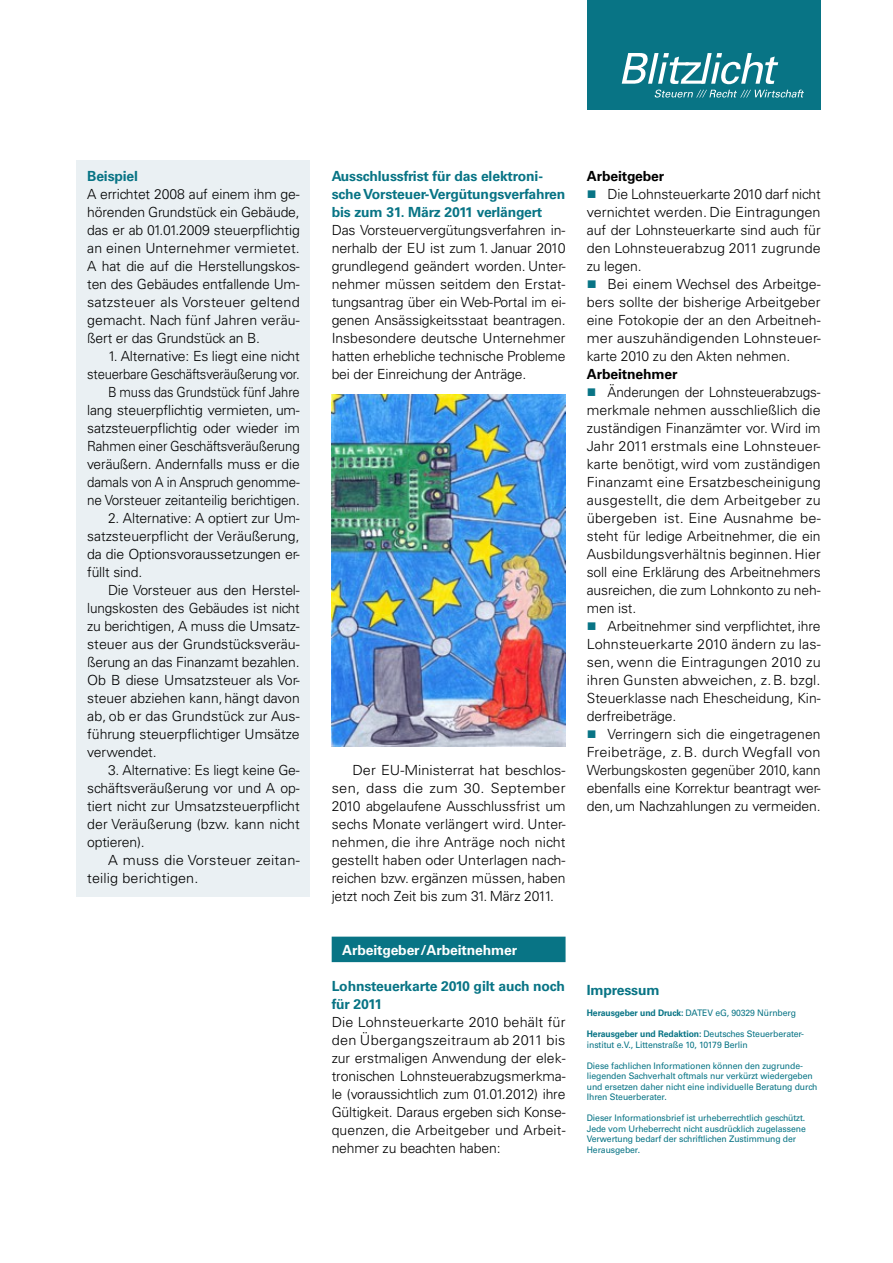
<style>
.page{position:relative;width:893px;height:1263px;background:#fff}
.page>*{position:absolute;margin:0;border:0;box-sizing:border-box;transform-origin:0 0}
.t1{font:13.95px/18px "Univers LT Std Light OV KVJCHC";letter-spacing:-.01em;color:#000;text-align:justify}
.t2{font:13.95px/18px "Univers LT Std Light OV KVJCHC";letter-spacing:-.01em;color:#000;text-align:justify;scale:1.04 1}
.t3{font:13.95px/18px "Univers LT Std Bold OV JVJCHC";letter-spacing:-.01em;color:#087485}
.t4{font:13.95px/18px "Univers LT Std Light OV KVJCHC";letter-spacing:.01em;color:#000;scale:1.05 1}
.t5{font:13.95px "Univers LT Std Bold OV JVJCHC";letter-spacing:-.01em;color:#fff}
.t6{font:13.95px "Univers LT Std Bold OV JVJCHC";letter-spacing:-.01em;color:#000}
.t7{font:9px/10.5px "Univers LT Std OV LVJCHC";letter-spacing:-.01em;color:#087485;scale:.96 1}
.t8{font:9px "Univers LT Std Bold OV JVJCHC";letter-spacing:-.01em;color:#087485;scale:.96 1}
.s1{font-family:"Univers LT Std Bold OV JVJCHC"}
.s2{font-family:"Univers LT Std OV LVJCHC"}
</style>
<div class="page">
<div style="left:587px;top:0;width:234px;height:110px;background:#087485"></div>
<svg style="left:622px;top:53px;width:156px;height:31px"></svg>
<svg style="left:655px;top:90px;width:149px;height:8px"></svg>
<div style="left:332px;top:937px;width:234px;height:25px;background:#087485"></div>
<div style="left:77px;top:161px;width:233px;height:736px;background:#eaf0f3"></div>
<img style="left:332px;top:394px;width:234px;height:352px">
<p class="t3" style="left:87px;top:167px;width:52px">Beispiel</p>
<p class="t1" style="left:87px;top:185px;width:214px">A errichtet 2008 auf einem ihm ge&shy;hörenden Grundstück ein Gebäude, das er ab 01.01.2009 steuerpflichtig an einen Unternehmer vermietet.<br>A hat die auf die Herstellungskos&shy;ten des Gebäudes entfallende Um&shy;satzsteuer als Vorsteuer geltend gemacht. Nach fünf Jahren veräu&shy;ßert er das Grundstück an B.</p>
<p class="t1" style="left:87px;top:347px;width:214px;text-align:right">1. Alternative: Es liegt eine nicht steuerbare Geschäftsveräußerung vor.<br>B muss das Grundstück fünf Jahre lang steuerpflichtig vermieten, um&shy;satzsteuerpflichtig oder wieder im Rahmen einer Geschäftsveräußerung veräußern. Andernfalls muss er die damals von A in Anspruch genomme&shy;ne Vorsteuer zeitanteilig berichtigen.</p>
<p class="t1" style="left:87px;top:509px;width:214px;text-indent:21px">2. Alternative: A optiert zur Um&shy;satzsteuerpflicht der Veräußerung, da die Optionsvoraussetzungen er&shy;füllt sind.</p>
<p class="t1" style="left:87px;top:581px;width:214px;text-indent:21px">Die Vorsteuer aus den Herstel&shy;lungskosten des Gebäudes ist nicht zu berichtigen, A muss die Umsatz&shy;steuer aus der Grundstücksveräu&shy;ßerung an das Finanzamt bezahlen.<br>Ob B diese Umsatzsteuer als Vor&shy;steuer abziehen kann,hängt davon ab, ob er das Grundstück zur Aus&shy;führung steuerpflichtiger Umsätze verwendet.</p>
<p class="t1" style="left:87px;top:761px;width:214px;text-indent:21px">3. Alternative: Es liegt keine Ge&shy;schäftsveräußerung vor und A op&shy;tiert nicht zur Umsatzsteuerpflicht der Veräußerung (bzw. kann nicht optieren).</p>
<p class="t4" style="left:87px;top:851px;width:204px;text-indent:21px">A muss die Vorsteuer zeitan&shy;teilig berichtigen.</p>
<p class="t3" style="left:332px;top:167px;width:235px">Ausschlussfrist für das elektroni&shy;scheVorsteuer-Vergütungsverfahren bis zum 31. März 2011 verlängert</p>
<p class="t1" style="left:332px;top:221px;width:235px">Das Vorsteuervergütungsverfahren in&shy;nerhalb der EU ist zum 1. Januar 2010 grundlegend geändert worden. Unter&shy;nehmer müssen seitdem den Erstat&shy;tungsantrag über ein Web-Portal im ei&shy;genen Ansässigkeitsstaat beantragen.<br>Insbesondere deutsche Unternehmer hatten erhebliche technische Probleme bei der Einreichung der Anträge.</p>
<p class="t2" style="left:332px;top:761px;width:226px;text-indent:21px">Der EU-Ministerrat hat beschlos&shy;sen, dass die zum 30. September 2010 abgelaufene Ausschlussfrist um sechs Monate verlängert wird. Unter&shy;nehmen, die ihre Anträge noch nicht gestellt haben oder Unterlagen nach&shy;reichen bzw. ergänzen müssen, haben jetzt noch Zeit bis zum 31. März 2011.</p>
<p class="t5" style="left:342px;top:941px;width:176px">Arbeitgeber/Arbeitnehmer</p>
<p class="t3" style="left:332px;top:977px;width:235px">Lohnsteuerkarte 2010 gilt auch noch für 2011</p>
<p class="t1" style="left:332px;top:1013px;width:235px">Die Lohnsteuerkarte 2010 behält für den Übergangszeitraum ab 2011 bis zur erstmaligen Anwendung der elek&shy;tronischen Lohnsteuerabzugsmerkma&shy;le (voraussichtlich zum 01.01.2012) ihre Gültigkeit. Daraus ergeben sich Konse&shy;quenzen, die Arbeitgeber und Arbeit&shy;nehmer zu beachten haben:</p>
<p class="t6" style="left:587px;top:167px;width:79px">Arbeitgeber</p>
<p class="t1" style="left:587px;top:185px;width:235px;text-indent:21px">Die Lohnsteuerkarte 2010 darf nicht vernichtet werden. Die Eintragungen auf der Lohnsteuerkarte sind auch für den Lohnsteuerabzug 2011 zugrunde zu legen.</p>
<p class="t1" style="left:587px;top:275px;width:235px;text-indent:21px">Bei einem Wechsel des Arbeitge&shy;bers sollte der bisherige Arbeitgeber eine Fotokopie der an den Arbeitneh&shy;mer auszuhändigenden Lohnsteuer&shy;karte 2010 zu den Akten nehmen.</p>
<p class="t6" style="left:587px;top:365px;width:92px">Arbeitnehmer</p>
<p class="t1" style="left:587px;top:383px;width:235px;text-indent:21px">Änderungen der Lohnsteuerabzugs&shy;merkmale nehmen ausschließlich die zuständigen Finanzämter vor. Wird im Jahr 2011 erstmals eine Lohnsteuer&shy;karte benötigt, wird vom zuständigen Finanzamt eine Ersatzbescheinigung ausgestellt, die dem Arbeitgeber zu übergeben ist. Eine Ausnahme be&shy;steht für ledige Arbeitnehmer, die ein Ausbildungsverhältnis beginnen.Hier soll eine Erklärung des Arbeitnehmers ausreichen, die zum Lohnkonto zu neh&shy;men ist.</p>
<p class="t1" style="left:587px;top:617px;width:235px;text-indent:21px">Arbeitnehmer sind verpflichtet, ihre Lohnsteuerkarte 2010 ändern zu las&shy;sen, wenn die Eintragungen 2010 zu ihren Gunsten abweichen, z.B. bzgl.<br>Steuerklasse nach Ehescheidung, Kin&shy;derfreibeträge.</p>
<p class="t1" style="left:587px;top:725px;width:235px;text-indent:21px">Verringern sich die eingetragenen Freibeträge, z.B. durch Wegfall von Werbungskosten gegenüber 2010, kann ebenfalls eine Korrektur beantragt wer&shy;den,um Nachzahlungen zu vermeiden.</p>
<p class="t3" style="left:587px;top:981px;width:74px">Impressum</p>
<p class="t7" style="left:587px;top:1008px;width:219px"><span class="s1">Herausgeber und Druck:</span> DATEV eG, 90329 Nürnberg</p>
<p class="t8" style="left:587px;top:1028px;width:228px">Herausgeber und Redaktion: <span class="s2">Deutsches Steuerberater-</span></p>
<p class="t7" style="left:587px;top:1039px;width:169px">institut e.V., Littenstraße 10, 10179 Berlin</p>
<p class="t7" style="left:587px;top:1060px;width:242px">Diese fachlichen Informationen können den zugrunde&shy;liegenden Sachverhalt oftmals nur verkürzt wiedergeben und ersetzen daher nicht eine individuelle Beratung durch Ihren Steuerberater.</p>
<p class="t7" style="left:587px;top:1113px;width:230px">Dieser Informationsbrief ist urheberrechtlich geschützt.<br>Jede vom Urheberrecht nicht ausdrücklich zugelassene Verwertung bedarf der schriftlichen Zustimmung der Herausgeber.</p>
</div>
